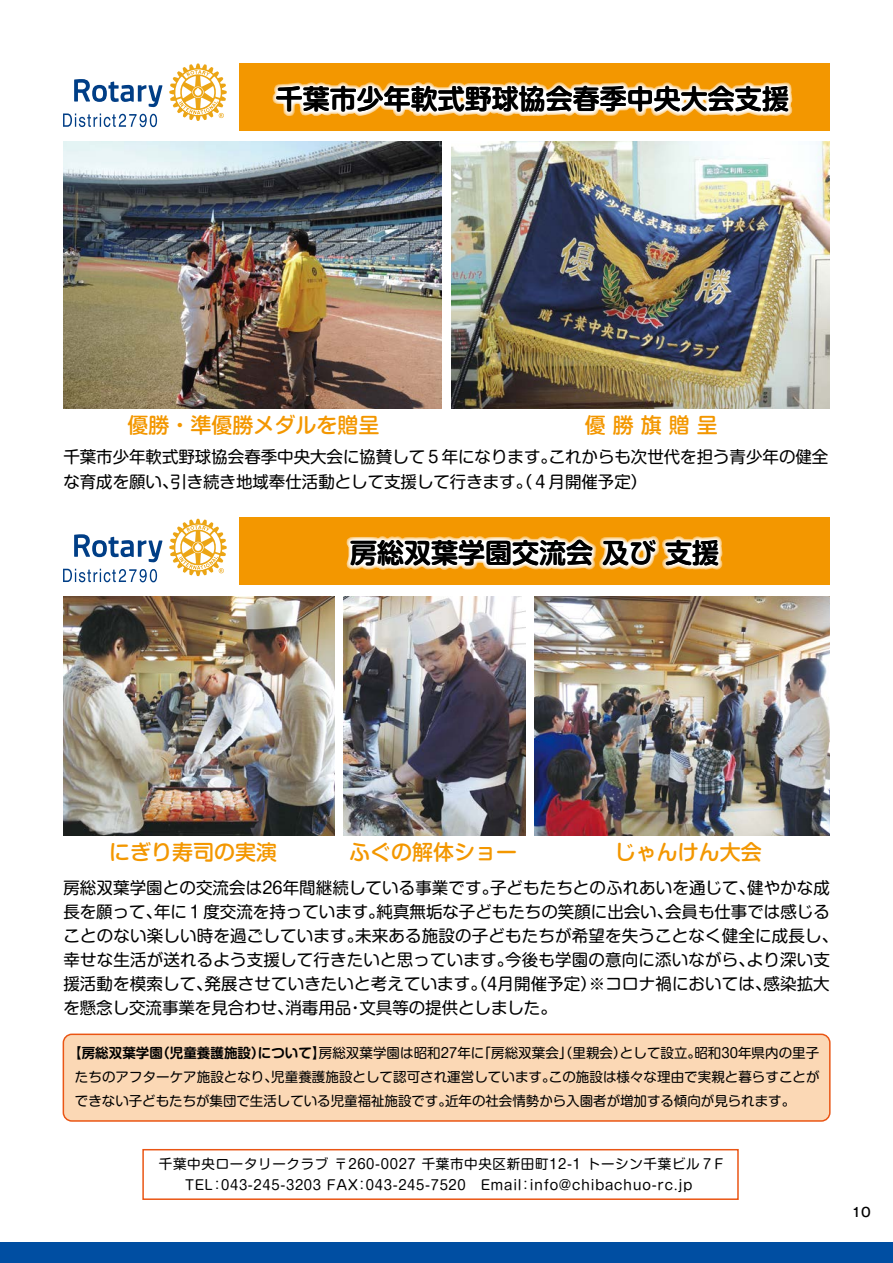
<style>
.page{position:relative;width:893px;height:1263px;background:#fff}
.page>*{position:absolute;margin:0;border:0;box-sizing:border-box;transform-origin:0 0}
.t1{font:700 27px "Shin M Go Pro De";color:#000}
.t2{font:500 21px "Shin M Go Pro";color:#f39700}
.t3{font:16.5px/24px "Shin M Go Pro";letter-spacing:.005em;color:#000}
.t4{font:13.5px/24px "Shin M Go Pro";letter-spacing:.05em;color:#000;text-align:justify}
.t5{font:500 12.75px "Gothic MB101 Pro";color:#000}
.s1{font-family:"Shin M Go Pro De";font-weight:700}
</style>
<div class="page">
<div style="left:0;top:1242px;width:893px;height:21px;background:#004ea2"></div>
<div style="left:239px;top:63px;width:590px;height:67px;background:#f39700"></div>
<img style="left:63px;top:142px;width:378px;height:266px">
<img style="left:63px;top:596px;width:271px;height:239px">
<img style="left:344px;top:596px;width:181px;height:239px">
<img style="left:535px;top:596px;width:295px;height:239px">
<img style="left:452px;top:142px;width:378px;height:266px">
<svg style="left:272px;top:82px;width:521px;height:34px;background:#fce9ca"></svg>
<div style="left:239px;top:517px;width:590px;height:67px;background:#f39700"></div>
<svg style="left:346px;top:536px;width:377px;height:34px;background:#fce9c9"></svg>
<div style="left:63px;top:1034px;width:767px;height:87px;background:#fbd8b5;border-radius:9px"></div>
<div style="left:63px;top:1033px;width:768px;height:89px;border:2px solid #ea5514;border-radius:9px"></div>
<div style="left:142px;top:1149px;width:597px;height:51px;border:2px solid #ea5514"></div>
<svg style="left:63px;top:569px;width:94px;height:13px"></svg>
<svg style="left:74px;top:534px;width:88px;height:28px"></svg>
<svg style="left:169px;top:519px;width:58px;height:57px"></svg>
<svg style="left:63px;top:113px;width:94px;height:14px"></svg>
<svg style="left:74px;top:79px;width:88px;height:28px"></svg>
<svg style="left:169px;top:64px;width:58px;height:57px"></svg>
<h1 class="t1" style="left:276px;top:77px;width:515px">千葉市少年軟式野球協会春季中央大会支援</h1>
<p class="t2" style="left:127px;top:408px;width:253px">優勝・準優勝メダルを贈呈</p>
<p class="t2" style="left:585px;top:408px;width:134px">優 勝 旗 贈 呈</p>
<p class="t3" style="left:63px;top:442px;width:766px;line-height:24.8px">千葉市少年軟式野球協会春季中央大会に協賛して５年になります。これからも次世代を担う青少年の健全な育成を願い、引き続き地域奉仕活動として支援して行きます。（４月開催予定）</p>
<h1 class="t1" style="left:350px;top:531px;width:370px">房総双葉学園交流会 及び 支援</h1>
<p class="t2" style="left:109px;top:835px;width:170px">にぎり寿司の実演</p>
<p class="t2" style="left:349px;top:835px;width:169px">ふぐの解体ショー</p>
<p class="t2" style="left:615px;top:835px;width:148px">じゃんけん大会</p>
<p class="t3" style="left:63px;top:873px;width:776px">房総双葉学園との交流会は26年間継続している事業です。子どもたちとのふれあいを通じて、健やかな成長を願って、年に１度交流を持っています。純真無垢な子どもたちの笑顔に出会い、会員も仕事では感じることのない楽しい時を過ごしています。未来ある施設の子どもたちが希望を失うことなく健全に成長し、幸せな生活が送れるよう支援して行きたいと思っています。今後も学園の意向に添いながら、より深い支援活動を模索して、発展させていきたいと考えています。（4月開催予定）※コロナ禍においては、感染拡大を懸念し交流事業を見合わせ、消毒用品・文具等の提供としました。</p>
<p class="t4" style="left:75px;top:1039px;width:746px;text-indent:-7px"><span class="s1">【房総双葉学園（児童養護施設）について】</span>房総双葉学園は昭和27年に「房総双葉会」（里親会）として設立。昭和30年県内の里子たちのアフターケア施設となり、児童養護施設として認可され運営しています。この施設は様々な理由で実親と暮らすことができない子どもたちが集団で生活している児童福祉施設です。近年の社会情勢から入園者が増加する傾向が見られます。</p>
<p class="t4" style="left:159px;top:1152px;width:566px;line-height:21px;text-align:center">千葉中央ロータリークラブ 〒260-0027 千葉市中央区新田町12-1 トーシン千葉ビル７F<br>TEL：043-245-3203 FAX：043-245-7520　Email：info@chibachuo-rc.jp</p>
<p class="t5" style="left:851px;top:1201px;width:21px">10</p>
</div>
